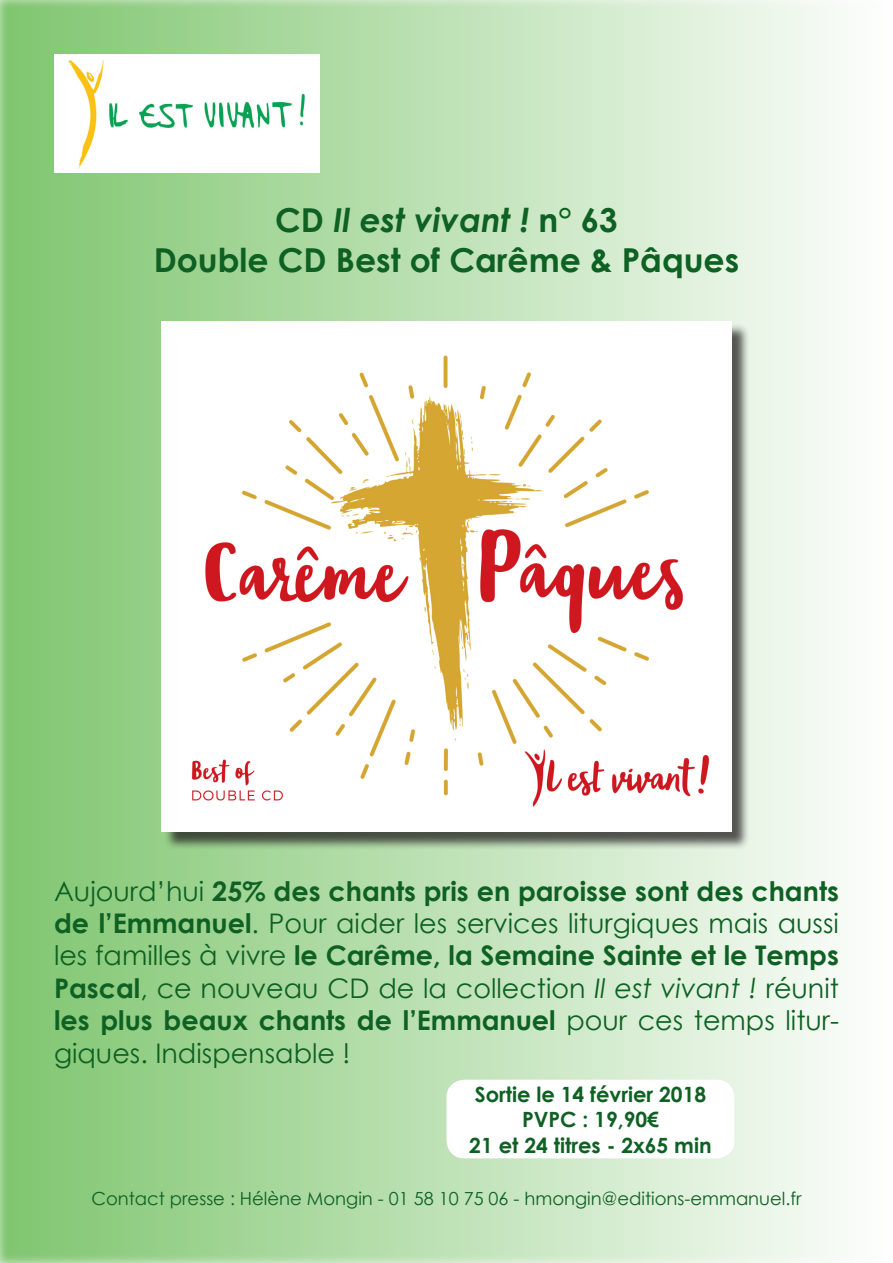
<style>
.page{position:relative;width:893px;height:1263px;background:#fff}
.page>*{position:absolute;margin:0;border:0;box-sizing:border-box;transform-origin:0 0}
.t1{font:700 33px "Century Gothic";color:#0e6123}
.t2{font:italic 700 33px "Century Gothic";color:#0e6123}
.t3{font:27px/32.4px "Century Gothic";color:#0e6123;text-align:justify}
.t4{font:700 21px "Century Gothic";color:#0e6123}
.t5{font:18px "Century Gothic";color:#0e6123}
.s1{font-style:normal}
.s2{font-weight:700}
.s3{font-style:italic}
</style>
<div class="page">
<div style="left:0;top:0;width:893px;height:1263px;background:#fff;opacity:.75"></div>
<img style="left:55px;top:54px;width:265px;height:118px">
<div style="left:164px;top:323px;width:586px;height:527px;background:#231f20;opacity:.75"></div>
<img style="left:162px;top:321px;width:569px;height:510px">
<div style="left:446px;top:1080px;width:288px;height:78px;background:#fff;border-radius:18px"></div>
<p class="t2" style="left:275px;top:195px;width:344px"><span class="s1">CD</span> Il est vivant ! <span class="s1">n° 63</span></p>
<p class="t1" style="left:154px;top:235px;width:587px">Double CD Best of Carême &amp; Pâques</p>
<p class="t3" style="left:54px;top:874px;width:786px">Aujourd’hui <span class="s2">25% des chants pris en paroisse sont des chants de l’Emmanuel</span>. Pour aider les services liturgiques mais aussi les familles à vivre <span class="s2">le Carême, la Semaine Sainte et le Temps Pascal</span>, ce nouveau CD de la collection <span class="s3">Il est vivant !</span> réunit <span class="s2">les plus beaux chants de l’Emmanuel</span> pour ces temps litur&shy;giques. Indispensable !</p>
<p class="t4" style="left:475px;top:1079px;width:233px">Sortie le 14 février 2018</p>
<p class="t4" style="left:522px;top:1104px;width:138px">PVPC : 19,90€</p>
<p class="t4" style="left:469px;top:1129px;width:244px">21 et 24 titres - 2x65 min</p>
<p class="t5" style="left:91px;top:1186px;width:712px">Contact presse : Hélène Mongin - 01 58 10 75 06 - hmongin@editions-emmanuel.fr</p>
</div>
